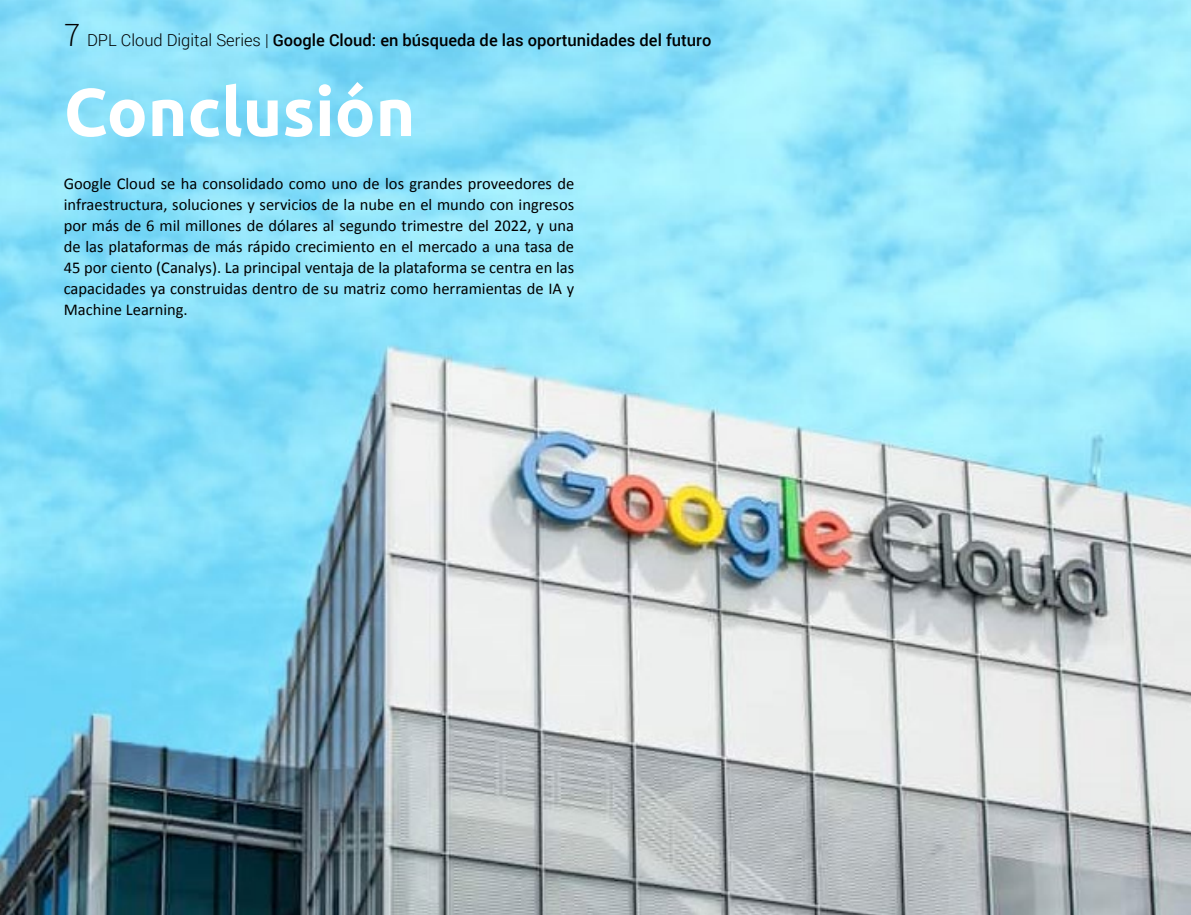
<style>
.page{position:relative;width:1191px;height:915px;background:#fff}
.page>*{position:absolute;margin:0;border:0;box-sizing:border-box;transform-origin:0 0}
.t1{font:700 67.5px "Ubuntu";color:#fff}
.t2{font:16.5px/21px "Calibri";color:#000;text-align:justify}
.t3{font:500 16.5px "Roboto";color:#000}
.s1{font-family:"Source Sans Pro";font-weight:300;font-size:34.5px}
.s2{font-weight:300}
</style>
<div class="page">
<img style="left:0;top:0;width:1191px;height:914px">
<p class="t3" style="left:64px;top:28px;width:649px"><span class="s1">7</span> <span class="s2">DPL Cloud Digital Series |</span> Google Cloud: en búsqueda de las oportunidades del futuro</p>
<h1 class="t1" style="left:64px;top:71px;width:353px">Conclusión</h1>
<p class="t2" style="left:64px;top:172px;width:512px">Google Cloud se ha consolidado como uno de los grandes proveedores de infraestructura, soluciones y servicios de la nube en el mundo con ingresos por más de 6 mil millones de dólares al segundo trimestre del 2022, y una de las plataformas de más rápido crecimiento en el mercado a una tasa de 45 por ciento (Canalys). La principal ventaja de la plataforma se centra en las capacidades ya construidas dentro de su matriz como herramientas de IA y Machine Learning.</p>
</div>
